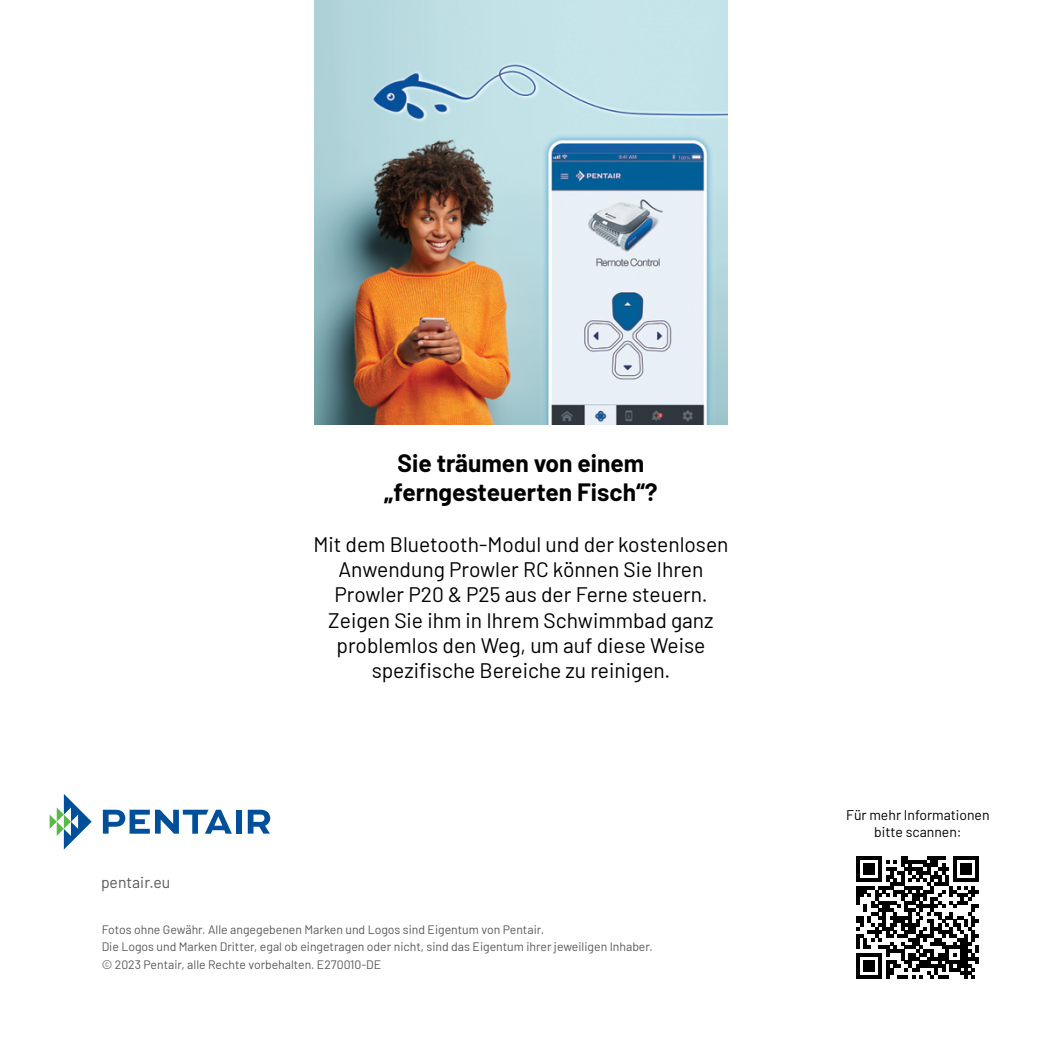
<style>
.page{position:relative;width:1042px;height:1042px;background:#fff}
.page>*{position:absolute;margin:0;border:0;box-sizing:border-box;transform-origin:0 0}
.t1{font:700 24.5px/29.4px "Barlow";color:#000;text-align:center}
.t2{font:21px/25.2px "Barlow";color:#000;text-align:center}
.t3{font:15.75px "Barlow";color:#58595b}
.t4{font:14px/16.8px "Barlow";color:#000;text-align:center}
.t5{font:12.25px/17.5px "Barlow";color:#58595b}
</style>
<div class="page">
<svg style="left:50px;top:794px;width:42px;height:55px"></svg>
<svg style="left:103px;top:810px;width:129px;height:23px"></svg>
<div style="left:236px;top:810px;width:5px;height:23px;background:#004f9a"></div>
<svg style="left:248px;top:810px;width:22px;height:23px"></svg>
<img style="left:314px;top:0;width:413px;height:425px">
<svg style="left:856px;top:856px;width:123px;height:123px"></svg>
<h1 class="t1" style="left:384px;top:447px;width:275px">Sie träumen von einem „ferngesteuerten Fisch“?</h1>
<h2 class="t2" style="left:313px;top:530px;width:417px">Mit dem Bluetooth-Modul und der kostenlosen Anwendung Prowler RC können Sie Ihren Prowler P20 &amp; P25 aus der Ferne steuern.<br>Zeigen Sie ihm in Ihrem Schwimmbad ganz problemlos den Weg, um auf diese Weise spezifische Bereiche zu reinigen.</h2>
<p class="t3" style="left:101px;top:871px;width:71px">pentair.eu</p>
<p class="t5" style="left:102px;top:919px;width:553px">Fotos ohne Gewähr. Alle angegebenen Marken und Logos sind Eigentum von Pentair.<br>Die Logos und Marken Dritter, egal ob eingetragen oder nicht, sind das Eigentum ihrer jeweiligen Inhaber. © 2023 Pentair, alle Rechte vorbehalten. E270010-DE</p>
<p class="t4" style="left:846px;top:805px;width:145px">Für mehr Informationen bitte scannen:</p>
</div>
